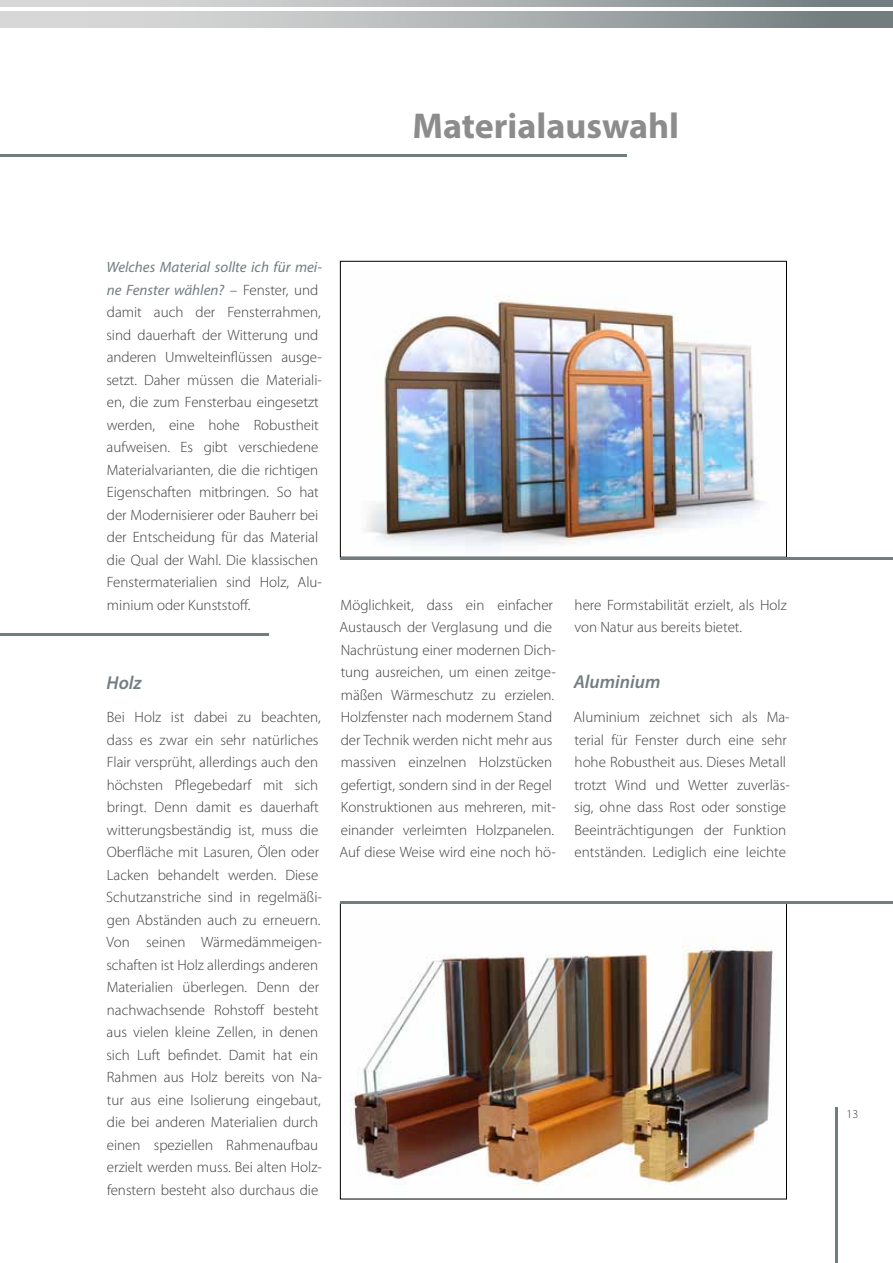
<style>
.page{position:relative;width:893px;height:1263px;background:#fff}
.page>*{position:absolute;margin:0;border:0;box-sizing:border-box;transform-origin:0 0}
.t1{font:700 36px "Myriad Pro";color:#8c8c8c}
.t2{font:italic 600 18.75px "Myriad Pro";color:#727d7f}
.t3{font:300 15px/22.5px "Myriad Pro";color:#3c3c3c}
.t4{font:300 12px "Myriad Pro";color:#3c3c3c}
.s1{font-weight:400;font-style:italic;color:#727d7f}
</style>
<div class="page">
<img style="left:365px;top:296px;width:399px;height:252px">
<div style="left:340px;top:261px;width:447px;height:296px;border:1px solid #000"></div>
<hr style="left:340px;top:557px;width:553px;height:2px;background:#727d7f">
<hr style="left:0;top:154px;width:626px;height:3px;background:#727d7f">
<svg style="left:0;top:0;width:893px;height:7px;background:#aeb3b3"></svg>
<svg style="left:0;top:11px;width:893px;height:16px;background:#aeb3b3"></svg>
<hr style="left:836px;top:1108px;width:2px;height:155px;background:#727d7f">
<img style="left:349px;top:938px;width:427px;height:252px">
<hr style="left:0;top:634px;width:268px;height:2px;background:#727d7f">
<hr style="left:340px;top:901px;width:553px;height:3px;background:#727d7f">
<h1 class="t1" style="left:413px;top:102px;width:268px">Materialauswahl</h1>
<p class="t3" style="left:106px;top:256px;width:217px"><span class="s1">Welches Material sollte ich für mei&shy;ne Fenster wählen?</span> – Fenster, und damit auch der Fensterrahmen, sind dauerhaft der Witterung und anderen Umwelteinflüssen ausge&shy;setzt. Daher müssen die Materiali&shy;en, die zum Fensterbau eingesetzt werden, eine hohe Robustheit aufweisen. Es gibt verschiedene Materialvarianten, die die richtigen Eigenschaften mitbringen. So hat der Modernisierer oder Bauherr bei der Entscheidung für das Material die Qual der Wahl. Die klassischen Fenstermaterialien sind Holz, Alu&shy;minium oder Kunststoff.</p>
<p class="t3" style="left:340px;top:593px;width:218px">Möglichkeit, dass ein einfacher Austausch der Verglasung und die Nachrüstung einer modernen Dich&shy;tung ausreichen, um einen zeitge&shy;mäßen Wärmeschutz zu erzielen.<br>Holzfenster nach modernem Stand der Technik werden nicht mehr aus massiven einzelnen Holzstücken gefertigt, sondern sind in der Regel Konstruktionen aus mehreren, mit&shy;einander verleimten Holzpanelen.<br>Auf diese Weise wird eine noch hö-</p>
<p class="t3" style="left:574px;top:593px;width:214px">here Formstabilität erzielt, als Holz von Natur aus bereits bietet.</p>
<p class="t2" style="left:107px;top:670px;width:37px">Holz</p>
<p class="t2" style="left:574px;top:670px;width:88px">Aluminium</p>
<p class="t3" style="left:573px;top:706px;width:218px">Aluminium zeichnet sich als Ma&shy;terial für Fenster durch eine sehr hohe Robustheit aus. Dieses Metall trotzt Wind und Wetter zuverläs&shy;sig, ohne dass Rost oder sonstige Beeinträchtigungen der Funktion entständen. Lediglich eine leichte</p>
<p class="t3" style="left:106px;top:706px;width:217px">Bei Holz ist dabei zu beachten, dass es zwar ein sehr natürliches Flair versprüht, allerdings auch den höchsten Pflegebedarf mit sich bringt. Denn damit es dauerhaft witterungsbeständig ist, muss die Oberfläche mit Lasuren, Ölen oder Lacken behandelt werden. Diese Schutzanstriche sind in regelmäßi&shy;gen Abständen auch zu erneuern.<br>Von seinen Wärmedämmeigen&shy;schaften ist Holz allerdings anderen Materialien überlegen. Denn der nachwachsende Rohstoff besteht aus vielen kleine Zellen, in denen sich Luft befindet. Damit hat ein Rahmen aus Holz bereits von Na&shy;tur aus eine Isolierung eingebaut, die bei anderen Materialien durch einen speziellen Rahmenaufbau erzielt werden muss. Bei alten Holz&shy;fenstern besteht also durchaus die</p>
<p class="t4" style="left:846px;top:1106px;width:13px">13</p>
</div>
